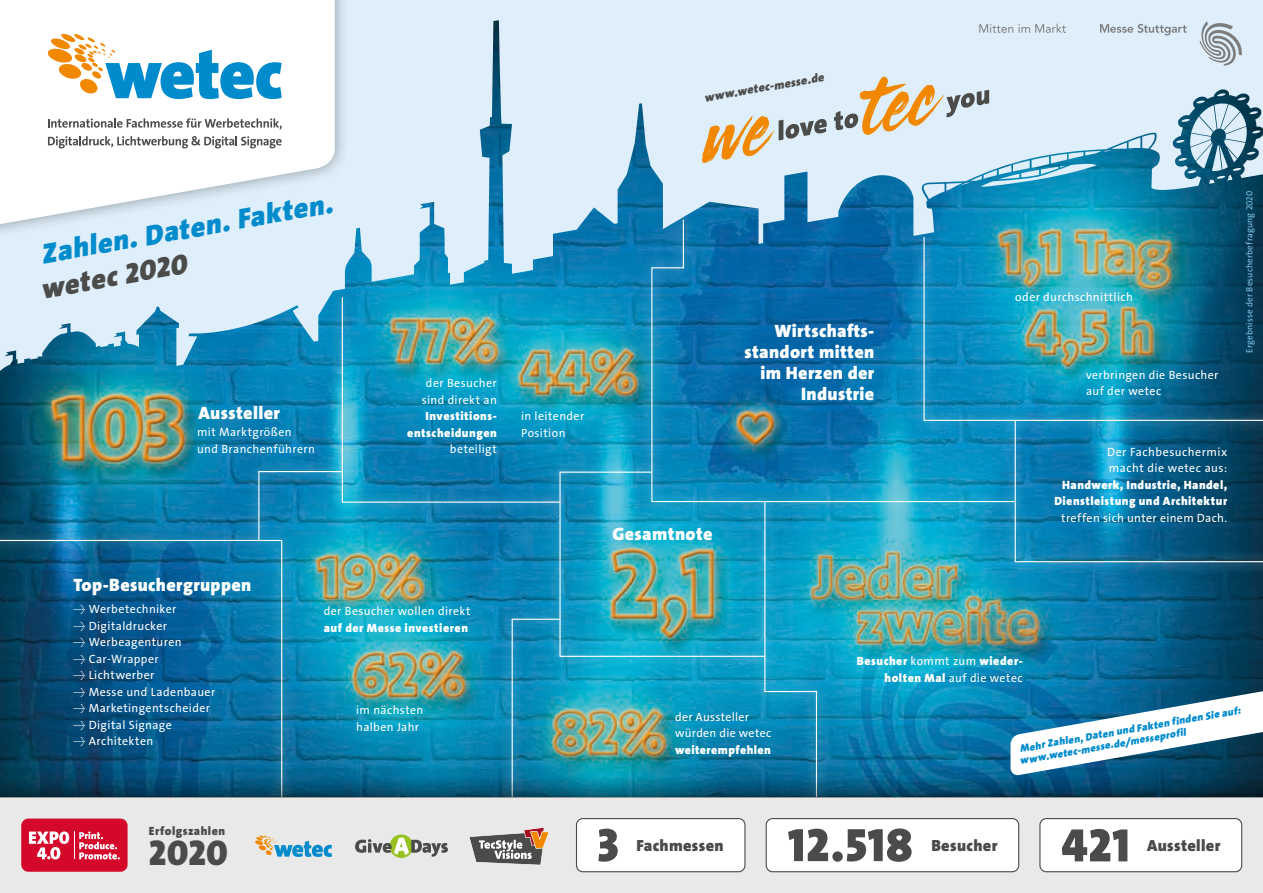
<style>
.page{position:relative;width:1263px;height:893px;background:#fff}
.page>*{position:absolute;margin:0;border:0;box-sizing:border-box;transform-origin:0 0}
.t1{font:900 36px "The Sans Os F";color:#4b4b4a}
.t2{font:italic 900 28.5px "The Sans Os F";color:#008bcc}
.t3{font:italic 900 28.5px "The Sans Os F";color:#4b4b4a}
.t4{font:900 18px/21px "The Sans Os F";letter-spacing:.02em;color:#fff;text-align:right}
.t5{font:900 16.2px "The Sans Os F";letter-spacing:.02em;color:#4b4b4a}
.t6{font:12px/16.5px "The Sans Os F";letter-spacing:.035em;color:#fff}
.t7{font:900 12px/16.5px "The Sans Os F";letter-spacing:.04em;color:#fff;text-align:right}
.t8{font:italic 900 12px "The Sans Os F";color:#4b4b4a}
.t9{font:900 12px "The Sans Os F";letter-spacing:.045em;color:#4b4b4a}
.t10{font:italic 900 10.5px/12px "The Sans Os F";color:#008bcc}
.t11{font:9px "The Sans Os F";letter-spacing:.02em;color:#81c4e9}
.s1{font-weight:400}
</style>
<div class="page">
<div style="left:0;top:0;width:1263px;height:452px;background:#deeefa"></div>
<img style="left:0;top:20px;width:1263px;height:756px">
<svg style="left:1010px;top:680px;width:253px;height:96px"></svg>
<svg style="left:1025px;top:227px;width:238px;height:9px;background:#2f8995"></svg>
<img style="left:1025px;top:236px;width:238px;height:174px">
<svg style="left:1003px;top:410px;width:260px;height:164px;background:#10749f"></svg>
<svg style="left:1014px;top:419px;width:249px;height:144px;background:#0c6993"></svg>
<svg style="left:640px;top:210px;width:385px;height:304px;background:#2796be"></svg>
<svg style="left:651px;top:219px;width:365px;height:284px;background:#0e7db2"></svg>
<svg style="left:818px;top:492px;width:11px;height:284px;background:#1f98b8"></svg>
<svg style="left:570px;top:460px;width:205px;height:11px;background:#1086b8"></svg>
<svg style="left:330px;top:287px;width:240px;height:227px;background:#1697c0"></svg>
<img style="left:341px;top:296px;width:220px;height:207px">
<svg style="left:0;top:528px;width:294px;height:248px;background:#0f7ba9"></svg>
<svg style="left:0;top:539px;width:283px;height:237px;background:#085a89"></svg>
<svg style="left:247px;top:459px;width:104px;height:91px;background:#1693be"></svg>
<svg style="left:258px;top:470px;width:85px;height:71px;background:#158dbb"></svg>
<svg style="left:500px;top:607px;width:11px;height:169px;background:#0f85b2"></svg>
<img style="left:511px;top:471px;width:307px;height:305px">
<div style="left:0;top:797px;width:1263px;height:96px;background:#e9e9e9"></div>
<div style="left:576px;top:819px;width:169px;height:53px;background:#fff;border-radius:6px"></div>
<div style="left:576px;top:818px;width:169px;height:54px;border:1px solid #4b4b4a;border-radius:6px"></div>
<svg style="left:598px;top:829px;width:20px;height:33px"></svg>
<div style="left:766px;top:819px;width:253px;height:53px;background:#fff;border-radius:6px"></div>
<div style="left:766px;top:818px;width:253px;height:54px;border:1px solid #4b4b4a;border-radius:6px"></div>
<svg style="left:788px;top:828px;width:124px;height:34px"></svg>
<div style="left:1040px;top:819px;width:202px;height:53px;background:#fff;border-radius:6px"></div>
<div style="left:1039px;top:818px;width:203px;height:54px;border:1px solid #4b4b4a;border-radius:6px"></div>
<svg style="left:1062px;top:829px;width:65px;height:32px"></svg>
<div style="left:21px;top:819px;width:107px;height:53px;background:#d3082a;border-radius:7px"></div>
<svg style="left:29px;top:831px;width:91px;height:29px"></svg>
<svg style="left:469px;top:827px;width:80px;height:38px"></svg>
<svg style="left:255px;top:835px;width:77px;height:22px"></svg>
<svg style="left:390px;top:834px;width:23px;height:24px"></svg>
<svg style="left:355px;top:837px;width:93px;height:20px"></svg>
<svg style="left:1100px;top:24px;width:87px;height:12px"></svg>
<svg style="left:1199px;top:21px;width:43px;height:45px"></svg>
<svg style="left:979px;top:24px;width:87px;height:9px"></svg>
<div style="left:0;top:0;width:349px;height:239px;background:#1d1d1b;opacity:.4"></div>
<svg style="left:0;top:0;width:335px;height:226px;fill:#fff"></svg>
<svg style="left:0;top:776px;width:1263px;height:21px;background:#055071"></svg>
<svg style="left:48px;top:118px;width:234px;height:12px;background:#c9c9c9"></svg>
<svg style="left:48px;top:136px;width:234px;height:12px;background:#c4c4c3"></svg>
<svg style="left:48px;top:34px;width:234px;height:65px;background:#b1d2da"></svg>
<svg style="left:702px;top:114px;width:125px;height:50px"></svg>
<svg style="left:834px;top:73px;width:155px;height:63px"></svg>
<h2 class="t2" style="left:38px;top:236px;width:297px;rotate:-10deg">Zahlen. Daten. Fakten.</h2>
<h2 class="t3" style="left:38px;top:271px;width:149px;rotate:-10deg">wetec 2020</h2>
<h3 class="t4" style="left:198px;top:402px;width:83px">Aussteller</h3>
<p class="t6" style="left:197px;top:424px;width:119px">mit Marktgrößen und Branchenführern</p>
<h3 class="t4" style="left:74px;top:574px;width:179px">Top-Besuchergruppen</h3>
<p class="t8" style="left:703px;top:90px;width:123px;rotate:-10deg">www.wetec-messe.de</p>
<p class="t6" style="left:1015px;top:288px;width:119px">oder durchschnittlich</p>
<h3 class="t4" style="left:744px;top:320px;width:132px">Wirtschafts&shy;standort mitten im Herzen der<br>Industrie</h3>
<p class="t6" style="left:1086px;top:366px;width:134px">verbringen die Besucher auf der wetec</p>
<p class="t6" style="left:422px;top:375px;width:77px;text-align:center">der Besucher sind direkt an</p>
<p class="t7" style="left:407px;top:408px;width:91px">Investitions&shy;entscheidungen</p>
<p class="t6" style="left:450px;top:441px;width:48px">beteiligt</p>
<p class="t6" style="left:1107px;top:444px;width:122px">Der Fachbesuchermix macht die wetec aus:</p>
<p class="t7" style="left:1054px;top:477px;width:174px">Handwerk, Industrie, Handel,<br>Dienstleistung und Architektur</p>
<p class="t6" style="left:1061px;top:510px;width:167px">treffen sich unter einem Dach.</p>
<p class="t6" style="left:521px;top:408px;width:65px">in leitender<br>Position</p>
<h3 class="t4" style="left:612px;top:523px;width:102px">Gesamtnote</h3>
<p class="t11" style="left:1243px;top:353px;width:164px;rotate:-90deg">Ergebnisse der Besucherbefragung 2020</p>
<p class="t6" style="left:74px;top:601px;width:104px">→ Werbetechniker</p>
<p class="t6" style="left:74px;top:617px;width:95px">→ Digitaldrucker</p>
<p class="t6" style="left:74px;top:634px;width:110px">→ Werbeagenturen</p>
<p class="t6" style="left:74px;top:650px;width:87px">→ Car-Wrapper</p>
<p class="t6" style="left:74px;top:667px;width:82px">→ Lichtwerber</p>
<p class="t6" style="left:74px;top:683px;width:143px">→ Messe und Ladenbauer</p>
<p class="t6" style="left:74px;top:700px;width:138px">→ Marketingentscheider</p>
<p class="t6" style="left:74px;top:716px;width:100px">→ Digital Signage</p>
<p class="t6" style="left:74px;top:733px;width:81px">→ Architekten</p>
<p class="t9" style="left:149px;top:823px;width:78px">Erfolgszahlen</p>
<h1 class="t1" style="left:149px;top:829px;width:80px">2020</h1>
<p class="t6" style="left:324px;top:603px;width:148px">der Besucher wollen direkt</p>
<p class="t7" style="left:324px;top:620px;width:146px">auf der Messe investieren</p>
<p class="t6" style="left:356px;top:702px;width:69px">im nächsten halben Jahr</p>
<p class="t6" style="left:675px;top:708px;width:98px">der Aussteller würden die wetec</p>
<p class="t7" style="left:675px;top:741px;width:97px">weiterempfehlen</p>
<p class="t7" style="left:857px;top:653px;width:167px">Besucher <span class="s1">kommt zum</span> wieder&shy;holten Mal <span class="s1">auf die wetec</span></p>
<p class="t10" style="left:1017px;top:743px;width:228px;rotate:-10deg">Mehr Zahlen, Daten und Fakten finden Sie auf: www.wetec-messe.de/messeprofil</p>
<h3 class="t5" style="left:636px;top:835px;width:89px">Fachmessen</h3>
<h3 class="t5" style="left:931px;top:835px;width:68px">Besucher</h3>
<h3 class="t5" style="left:1147px;top:835px;width:75px">Aussteller</h3>
</div>
